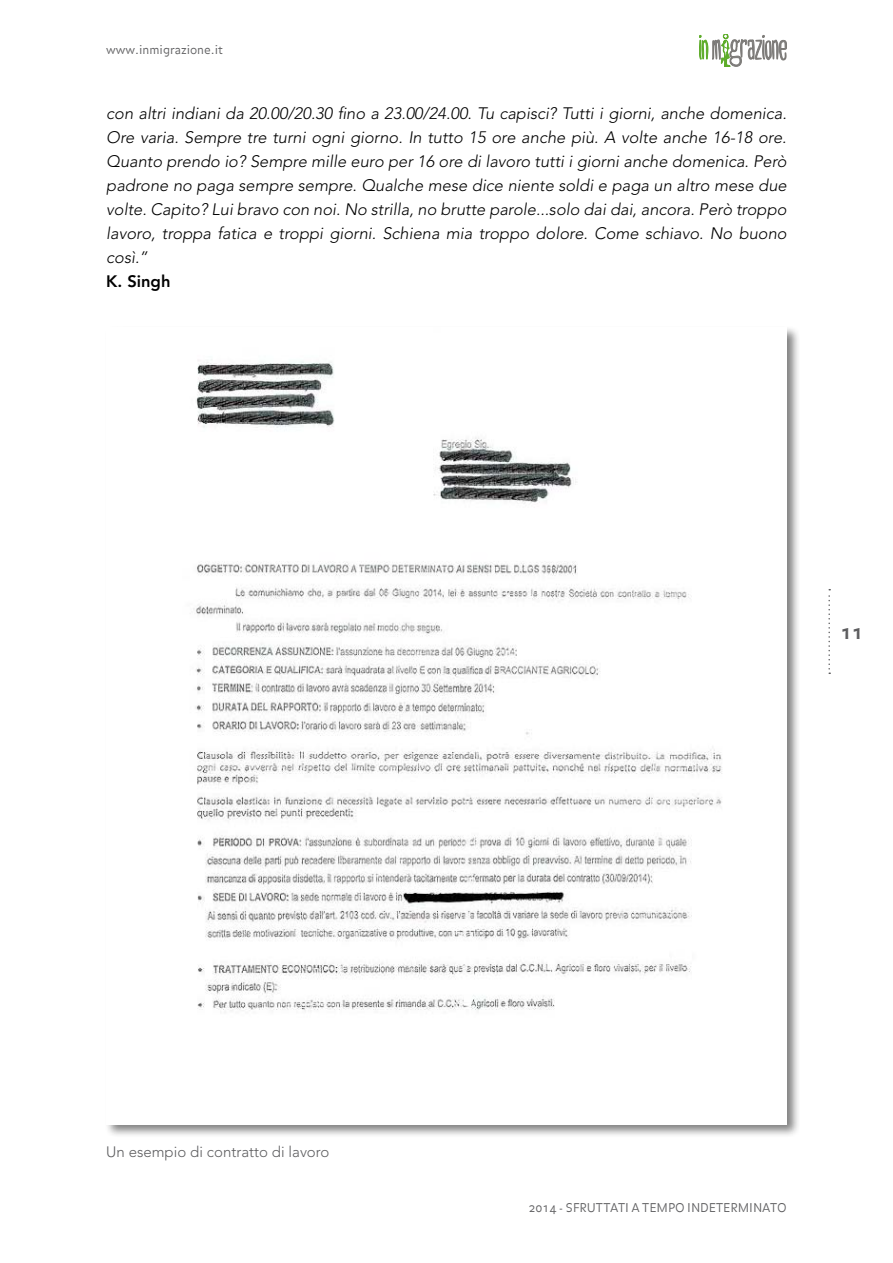
<style>
.page{position:relative;width:893px;height:1263px;background:#fff}
.page>*{position:absolute;margin:0;border:0;box-sizing:border-box;transform-origin:0 0}
.t1{font:19.5px "Balance Bold Caps";color:#5d5d5f}
.t2{font:italic 300 16.5px/24px "Avenir LT Std";color:#000;text-align:justify}
.t3{font:800 16.5px "Avenir LT Std";color:#000}
.t4{font:300 15px "Avenir LT Std";color:#5d5d5f}
.t5{font:12px "Balance Light Caps";color:#5d5d5f}
.t6{font:300 12px "Balance";color:#5d5d5f}
</style>
<div class="page">
<svg style="left:699px;top:34px;width:88px;height:33px"></svg>
<svg style="left:828px;top:589px;width:2px;height:85px"></svg>
<div style="left:104px;top:325px;width:697px;height:813px;background:#000;opacity:.5"></div>
<img style="left:106px;top:327px;width:681px;height:797px">
<p class="t6" style="left:106px;top:43px;width:118px">www.inmigrazione.it</p>
<p class="t2" style="left:106px;top:101px;width:682px">con altri indiani da 20.00/20.30 fino a 23.00/24.00. Tu capisci? Tutti i giorni, anche domenica.<br>Ore varia. Sempre tre turni ogni giorno. In tutto 15 ore anche più. A volte anche 16-18 ore.<br>Quanto prendo io? Sempre mille euro per 16 ore di lavoro tutti i giorni anche domenica. Però padrone no paga sempre sempre. Qualche mese dice niente soldi e paga un altro mese due volte. Capito? Lui bravo con noi. No strilla, no brutte parole...solo dai dai, ancora. Però troppo lavoro, troppa fatica e troppi giorni. Schiena mia troppo dolore. Come schiavo. No buono così.”</p>
<p class="t3" style="left:106px;top:271px;width:66px">K. Singh</p>
<p class="t1" style="left:840px;top:620px;width:24px">11</p>
<p class="t4" style="left:106px;top:1143px;width:225px">Un esempio di contratto di lavoro</p>
<p class="t5" style="left:528px;top:1201px;width:260px">2014 - SFRUTTATI A TEMPO INDETERMINATO</p>
</div>
